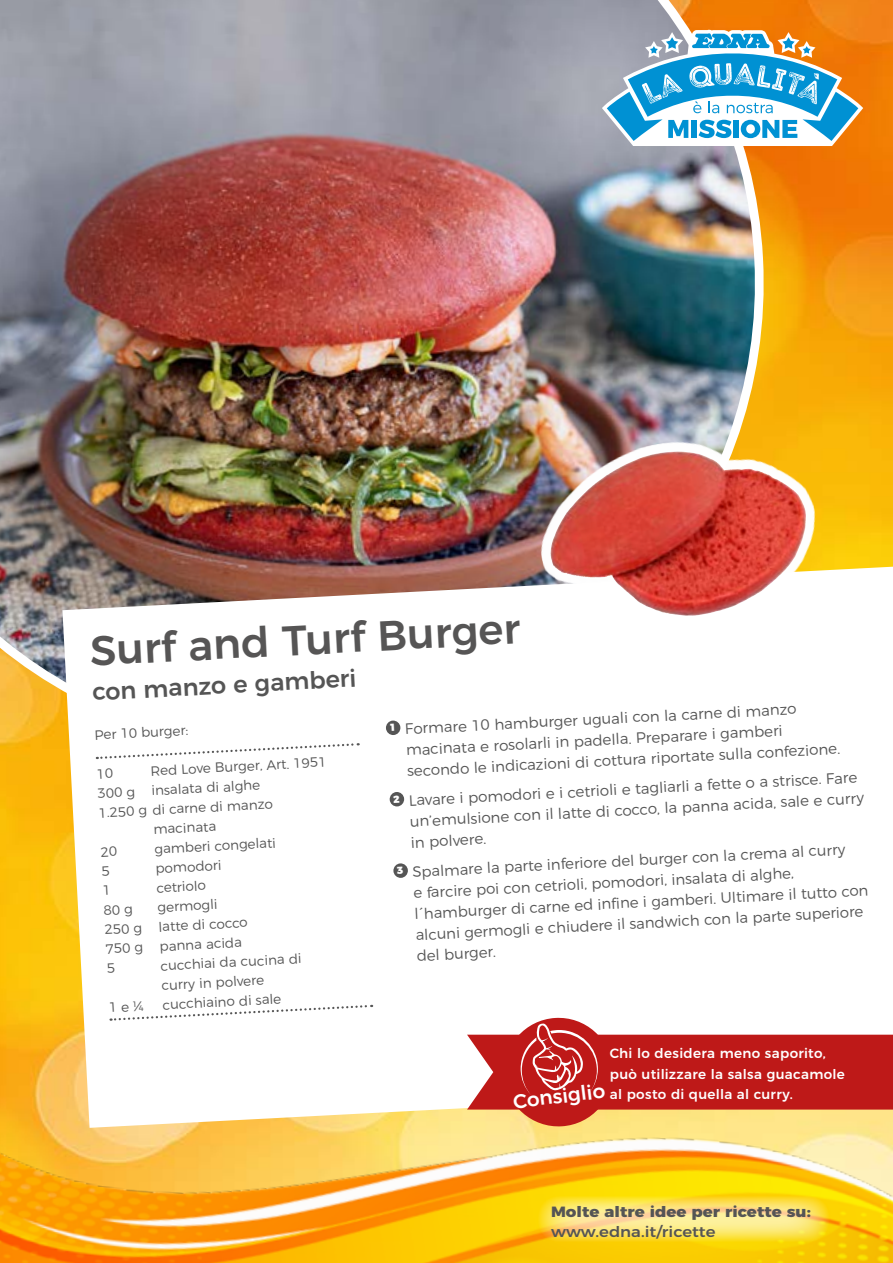
<style>
.page{position:relative;width:893px;height:1263px;background:#fff}
.page>*{position:absolute;margin:0;border:0;box-sizing:border-box;transform-origin:0 0}
._01_Head{font:500 42px "Montserrat";color:#565555}
._02_Subhead{font:500 24px "Montserrat";color:#555}
._04_Zubereitung{font:500 19.95px "Montserrat";color:#fff}
._04_Zubereitung-2{font:300 15px/21px "Montserrat";color:#555}
.t1{font:800 14.85px "Montserrat";color:#555;scale:1.11 1}
.t2{font:500 14.85px "Montserrat";color:#555;scale:1.11 1}
._03_Zutaten{font:300 13.5px "Montserrat";color:#555}
.Fließtext{font:500 13.5px "Montserrat";letter-spacing:.02em;color:#fff}
</style>
<div class="page">
<img style="left:1px;top:0;width:892px;height:1067px">
<img style="left:0;top:0;width:772px;height:760px">
<img style="left:0;top:1067px;width:893px;height:196px">
<svg style="left:536px;top:1194px;width:295px;height:50px;background:#fcdf5b"></svg>
<svg style="left:602px;top:30px;width:261px;height:116px"></svg>
<svg style="left:62px;top:567px;width:831px;height:561px"></svg>
<svg style="left:97px;top:742px;width:262px;height:18px"></svg>
<svg style="left:111px;top:1004px;width:261px;height:18px"></svg>
<div style="left:386px;top:720px;width:15px;height:15px;background:#555;border-radius:50%"></div>
<div style="left:389px;top:792px;width:15px;height:15px;background:#555;border-radius:50%"></div>
<div style="left:393px;top:863px;width:15px;height:15px;background:#555;border-radius:50%"></div>
<svg style="left:467px;top:1016px;width:426px;height:112px"></svg>
<img style="left:525px;top:418px;width:306px;height:233px">
<img style="left:639px;top:452px;width:38px;height:7px">
<svg style="left:98px;top:768px;width:15px;height:10px"></svg>
<svg style="left:101px;top:846px;width:16px;height:10px"></svg>
<svg style="left:102px;top:866px;width:7px;height:10px"></svg>
<svg style="left:104px;top:886px;width:4px;height:9px"></svg>
<svg style="left:104px;top:905px;width:28px;height:11px"></svg>
<svg style="left:107px;top:963px;width:7px;height:10px"></svg>
<p class="_01_Head" style="left:88px;top:617px;width:432px;rotate:-3deg">Surf and Turf Burger</p>
<p class="_02_Subhead" style="left:91px;top:672px;width:266px;rotate:-3deg">con manzo e gamberi</p>
<p class="_03_Zutaten" style="left:94px;top:724px;width:95px;rotate:-3deg">Per 1 0 burger:</p>
<p class="_03_Zutaten" style="left:150px;top:760px;width:173px;rotate:-3deg">Red Love Burger, Art. 1 951</p>
<p class="_03_Zutaten" style="left:97px;top:783px;width:164px;rotate:-3deg">300 g insalata di alghe</p>
<p class="_03_Zutaten" style="left:98px;top:802px;width:176px;rotate:-3deg">1 .250 g di carne di manzo</p>
<p class="_03_Zutaten" style="left:153px;top:819px;width:64px;rotate:-3deg">macinata</p>
<p class="_03_Zutaten" style="left:154px;top:838px;width:123px;rotate:-3deg">gamberi congelati</p>
<p class="_03_Zutaten" style="left:155px;top:858px;width:68px;rotate:-3deg">pomodori</p>
<p class="_03_Zutaten" style="left:156px;top:877px;width:51px;rotate:-3deg">cetriolo</p>
<p class="_03_Zutaten" style="left:157px;top:897px;width:61px;rotate:-3deg">germogli</p>
<p class="_03_Zutaten" style="left:104px;top:919px;width:145px;rotate:-3deg">250 g latte di cocco</p>
<p class="_03_Zutaten" style="left:105px;top:938px;width:138px;rotate:-3deg">750 g panna acida</p>
<p class="_03_Zutaten" style="left:160px;top:955px;width:143px;rotate:-3deg">cucchiai da cucina di</p>
<p class="_03_Zutaten" style="left:161px;top:975px;width:104px;rotate:-3deg">curry in polvere</p>
<p class="_03_Zutaten" style="left:108px;top:997px;width:36px;rotate:-3deg">1 e 1/4</p>
<p class="_03_Zutaten" style="left:162px;top:994px;width:120px;rotate:-3deg">cucchiaino di sale</p>
<p class="_04_Zubereitung-2" style="left:404px;top:717px;width:435px;rotate:-3deg">Formare 1 0 hamburger uguali con la carne di manzo macinata e rosolarli in padella. Preparare i gamberi secondo le indicazioni di cottura riportate sulla confezione.</p>
<p class="_04_Zubereitung-2" style="left:408px;top:789px;width:456px;rotate:-3deg">Lavare i pomodori e i cetrioli e tagliarli a fette o a strisce. Fare un’emulsione con il latte di cocco, la panna acida, sale e curry in polvere.</p>
<p class="_04_Zubereitung-2" style="left:412px;top:860px;width:456px;rotate:-3deg">Spalmare la parte inferiore del burger con la crema al curry<br>e farcire poi con cetrioli, pomodori, insalata di alghe, l´hamburger di carne ed infi ne i gamberi. Ultimare il tutto con alcuni germogli e chiudere il sandwich con la parte superiore del burger.</p>
<p class="Fließtext" style="left:610px;top:1042px;width:217px">Chi lo desidera meno saporito,</p>
<p class="Fließtext" style="left:610px;top:1063px;width:237px">può utilizzare la salsa guacamole</p>
<p class="Fließtext" style="left:610px;top:1084px;width:184px">al posto di quella al curry.</p>
<p class="_04_Zubereitung" style="left:511px;top:1085px;width:94px;rotate:-7deg">Consiglio</p>
<p class="t1" style="left:551px;top:1199px;width:236px">Molte altre idee per ricette su:</p>
<p class="t2" style="left:551px;top:1219px;width:150px">www.edna.it/ricette</p>
</div>
